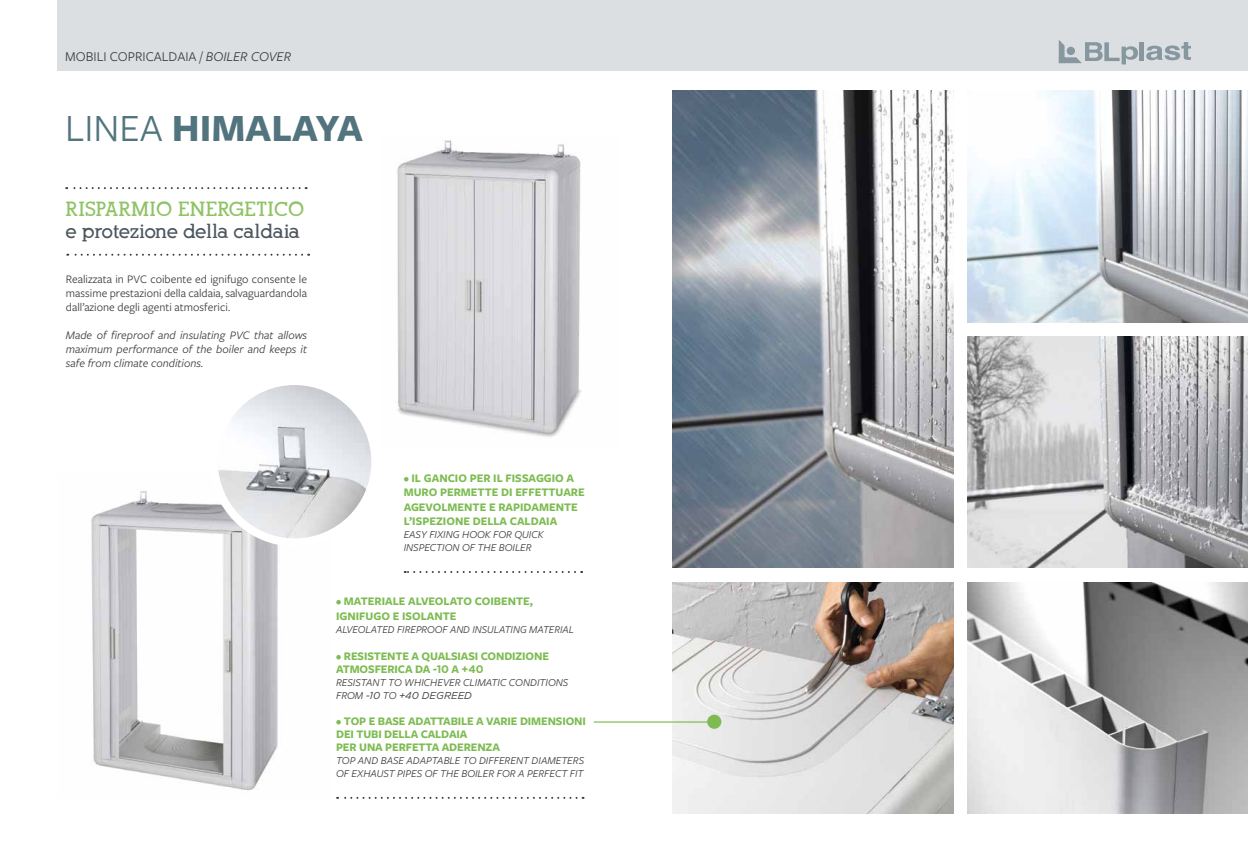
<style>
.page{position:relative;width:1248px;height:842px;background:#fff}
.page>*{position:absolute;margin:0;border:0;box-sizing:border-box;transform-origin:0 0}
.t1{font:700 40px "Freight Sans Pro";color:#52747e}
.t2{font:700 20px "Alexandria FLF";color:#8fc365}
.t3{font:700 19px "Alexandria FLF";color:#4c565c}
.t4{font:14px "Freight Sans Pro";color:#3c3c3b}
.t5{font:700 12px/14.4px "Freight Sans Pro";letter-spacing:-.01em;color:#7ebc53}
.t6{font:12px/14px "Freight Sans Pro";color:#3c3c3b;text-align:justify}
.t7{font:italic 12px/14px "Freight Sans Pro";color:#3c3c3b;text-align:justify}
.t8{font:italic 11px/13.2px "Freight Sans Pro";color:#3c3c3b}
.t9{font:italic 10px "Gotham";color:#3c3c3b}
.s1{font-style:italic}
.s2{font-weight:400}
.s3{font-family:"Gotham";font-size:11px}
.s4{font-family:"Freight Sans Pro";font-size:11px}
</style>
<div class="page">
<img style="left:397px;top:140px;width:184px;height:297px">
<div style="left:58px;top:0;width:1189px;height:71px;background:#dbdfe2"></div>
<hr style="left:1139px;top:42px;width:4px;height:19px;background:#86979f">
<svg style="left:1146px;top:42px;width:44px;height:18px"></svg>
<svg style="left:1058px;top:40px;width:79px;height:24px"></svg>
<svg style="left:67px;top:254px;width:235px;height:2px"></svg>
<svg style="left:66px;top:187px;width:233px;height:2px"></svg>
<img style="left:91px;top:490px;width:187px;height:301px">
<img style="left:214px;top:381px;width:161px;height:161px;border-radius:81px">
<div style="left:210px;top:377px;width:169px;height:169px;border:8px solid #fff;border-radius:50%"></div>
<img style="left:672px;top:91px;width:280px;height:476px">
<img style="left:967px;top:91px;width:280px;height:231px">
<img style="left:967px;top:336px;width:280px;height:232px">
<img style="left:967px;top:582px;width:280px;height:232px">
<img style="left:672px;top:582px;width:280px;height:232px">
<svg style="left:404px;top:571px;width:171px;height:2px"></svg>
<svg style="left:337px;top:797px;width:239px;height:2px"></svg>
<hr style="left:593px;top:721px;width:119px;height:2px;background:#7ebc53">
<div style="left:707px;top:715px;width:14px;height:14px;background:#7ebc53;border-radius:50%"></div>
<p class="t4" style="left:65px;top:47px;width:227px">MOBILI COPRICALDAIA / <span class="s1">BOILER COVER</span></p>
<h1 class="t1" style="left:65px;top:100px;width:299px"><span class="s2">LINEA</span> HIMALAYA</h1>
<h2 class="t2" style="left:65px;top:199px;width:240px">RISPARMIO ENERGETICO</h2>
<h3 class="t3" style="left:65px;top:221px;width:236px">e protezione della caldaia</h3>
<p class="t6" style="left:66px;top:271px;width:242px">Realizzata in PVC coibente ed ignifugo consente le massime prestazioni della caldaia, salvaguardandola dall’azione degli agenti atmosferici.</p>
<p class="t7" style="left:66px;top:327px;width:242px">Made of fireproof and insulating PVC that allows maximum performance of the boiler and keeps it safe from climate conditions.</p>
<p class="t5" style="left:403px;top:470px;width:183px">• IL GANCIO PER IL FISSAGGIO A<br>MURO PERMETTE DI EFFETTUARE<br>AGEVOLMENTE E RAPIDAMENTE<br>L’ISPEZIONE DELLA CALDAIA</p>
<p class="t8" style="left:403px;top:528px;width:141px">EASY FIXING HOOK FOR QUICK<br>INSPECTION OF THE BOILER</p>
<p class="t5" style="left:336px;top:594px;width:198px">• MATERIALE ALVEOLATO COIBENTE,<br>IGNIFUGO E ISOLANTE</p>
<p class="t8" style="left:336px;top:622px;width:239px">ALVEOLATED FIREPROOF AND INSULATING MATERIAL</p>
<p class="t5" style="left:336px;top:649px;width:214px;line-height:13px">• RESISTENTE A QUALSIASI CONDIZIONE<br>ATMOSFERICA DA <span class="s3">-10</span> A <span class="s3">+40</span></p>
<p class="t8" style="left:336px;top:676px;width:234px">RESISTANT TO WHICHEVER CLIMATIC CONDITIONS</p>
<p class="t9" style="left:336px;top:689px;width:137px"><span class="s4">FROM</span> -10 <span class="s4">TO</span> +40 DEGREED</p>
<p class="t5" style="left:336px;top:714px;width:251px;line-height:13px">• TOP E BASE ADATTABILE A VARIE DIMENSIONI<br>DEI TUBI DELLA CALDAIA<br>PER UNA PERFETTA ADERENZA</p>
<p class="t8" style="left:336px;top:754px;width:249px">TOP AND BASE ADAPTABLE TO DIFFERENT DIAMETERS<br>OF EXHAUST PIPES OF THE BOILER FOR A PERFECT FIT</p>
</div>
